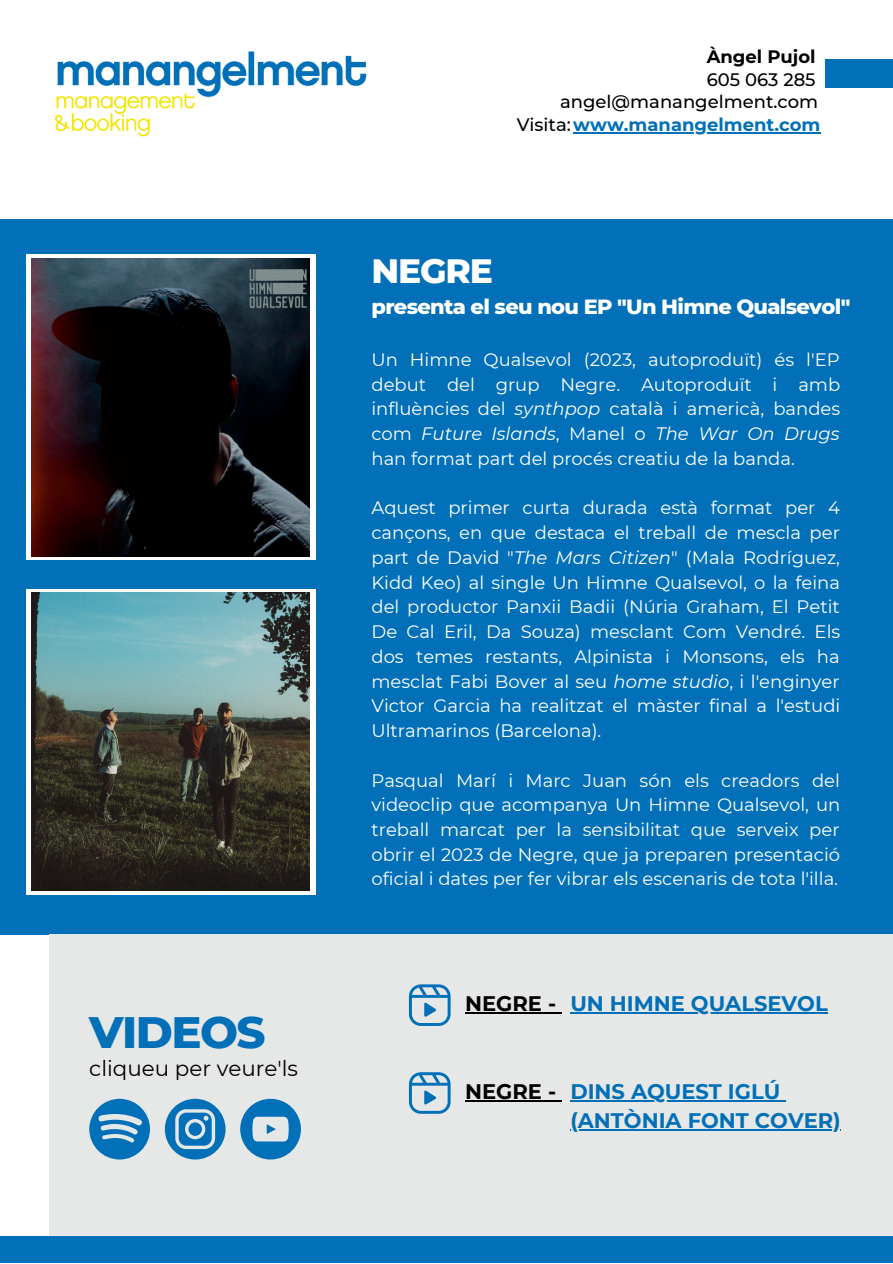
<style>
.page{position:relative;width:893px;height:1264px;background:#fff}
.page>*{position:absolute;margin:0;border:0;box-sizing:border-box;transform-origin:0 0}
.t1{font:800 44.85px "Montserrat";letter-spacing:-.035em;color:#0170b8}
.t2{font:800 34.5px "Montserrat";letter-spacing:-.035em;color:#fff}
.t3{font:21.45px "Montserrat";color:#000}
.t4{font:700 21px "Montserrat";color:#0170b8}
.t5{font:800 21px "Montserrat";letter-spacing:-.035em;color:#fff}
.t6{font:700 21px "Montserrat";color:#000}
.t7{font:18px/24.8px "Montserrat";color:#fff;text-align:justify}
.t8{font:500 18px "Montserrat";color:#000}
.t9{font:700 18px "Montserrat";color:#0170b8}
.t10{font:700 18px "Montserrat";color:#000}
.s1{font-weight:500;color:#000}
.s2{font-style:italic}
</style>
<div class="page">
<div style="left:825px;top:59px;width:67px;height:28px;background:#0170b8"></div>
<div style="left:0;top:1235px;width:892px;height:27px;background:#0170b8"></div>
<div style="left:0;top:220px;width:892px;height:714px;background:#0170b8"></div>
<div style="left:26px;top:254px;width:290px;height:305px;background:#fff"></div>
<img style="left:31px;top:258px;width:279px;height:298px">
<div style="left:49px;top:934px;width:843px;height:301px;background:#e6e7e7"></div>
<div style="left:26px;top:589px;width:289px;height:305px;background:#fff"></div>
<img style="left:31px;top:593px;width:279px;height:297px">
<svg style="left:409px;top:984px;width:41px;height:41px"></svg>
<img style="left:54px;top:51px;width:313px;height:86px">
<svg style="left:409px;top:1072px;width:41px;height:41px"></svg>
<svg style="left:240px;top:1098px;width:61px;height:61px"></svg>
<svg style="left:165px;top:1098px;width:60px;height:61px"></svg>
<svg style="left:89px;top:1098px;width:61px;height:61px"></svg>
<hr style="left:573px;top:132px;width:247px;height:2px;background:#0170b8">
<hr style="left:465px;top:1012px;width:91px;height:1px;background:#000">
<hr style="left:570px;top:1012px;width:257px;height:1px;background:#0170b8">
<hr style="left:465px;top:1100px;width:91px;height:1px;background:#000">
<hr style="left:570px;top:1100px;width:210px;height:1px;background:#0170b8">
<hr style="left:570px;top:1129px;width:270px;height:1px;background:#0170b8">
<p class="t1" style="left:89px;top:1004px;width:178px">VIDEOS</p>
<p class="t3" style="left:89px;top:1055px;width:210px">cliqueu per veure'ls</p>
<p class="t10" style="left:706px;top:45px;width:110px">Àngel Pujol</p>
<p class="t8" style="left:706px;top:68px;width:110px">605 063 285</p>
<p class="t8" style="left:560px;top:91px;width:259px">angel@manangelment.com</p>
<p class="t9" style="left:516px;top:114px;width:305px"><span class="s1">Visita:</span>www.manangelment.com</p>
<p class="t2" style="left:371px;top:250px;width:123px">NEGRE</p>
<p class="t5" style="left:371px;top:293px;width:480px">presenta el seu nou EP "Un Himne Qualsevol"</p>
<p class="t7" style="left:371px;top:347px;width:470px">Un Himne Qualsevol (2023, autoproduït) és l'EP debut del grup Negre. Autoproduït i amb influències del <span class="s2">synthpop</span> català i americà, bandes com <span class="s2">Future Islands</span>, Manel o <span class="s2">The War On Drugs </span>han format part del procés creatiu de la banda.</p>
<p class="t7" style="left:371px;top:495px;width:470px">Aquest primer curta durada està format per 4 cançons, en que destaca el treball de mescla per part de David "<span class="s2">The Mars Citizen</span>" (Mala Rodríguez, Kidd Keo) al single Un Himne Qualsevol, o la feina del productor Panxii Badii (Núria Graham, El Petit De Cal Eril, Da Souza) mesclant Com Vendré. Els dos temes restants, Alpinista i Monsons, els ha mesclat Fabi Bover al seu <span class="s2">home studio</span>, i l'enginyer Victor Garcia ha realitzat el màster final a l'estudi Ultramarinos (Barcelona).</p>
<p class="t7" style="left:371px;top:767px;width:470px">Pasqual Marí i Marc Juan són els creadors del videoclip que acompanya Un Himne Qualsevol, un treball marcat per la sensibilitat que serveix per obrir el 2023 de Negre, que ja preparen presentació oficial i dates per fer vibrar els escenaris de tota l'illa.</p>
<p class="t6" style="left:465px;top:991px;width:92px">NEGRE -</p>
<p class="t4" style="left:570px;top:991px;width:259px">UN HIMNE QUALSEVOL</p>
<p class="t6" style="left:465px;top:1078px;width:92px">NEGRE -</p>
<p class="t4" style="left:570px;top:1078px;width:211px">DINS AQUEST IGLÚ</p>
<p class="t4" style="left:570px;top:1108px;width:272px">(ANTÒNIA FONT COVER)</p>
</div>
